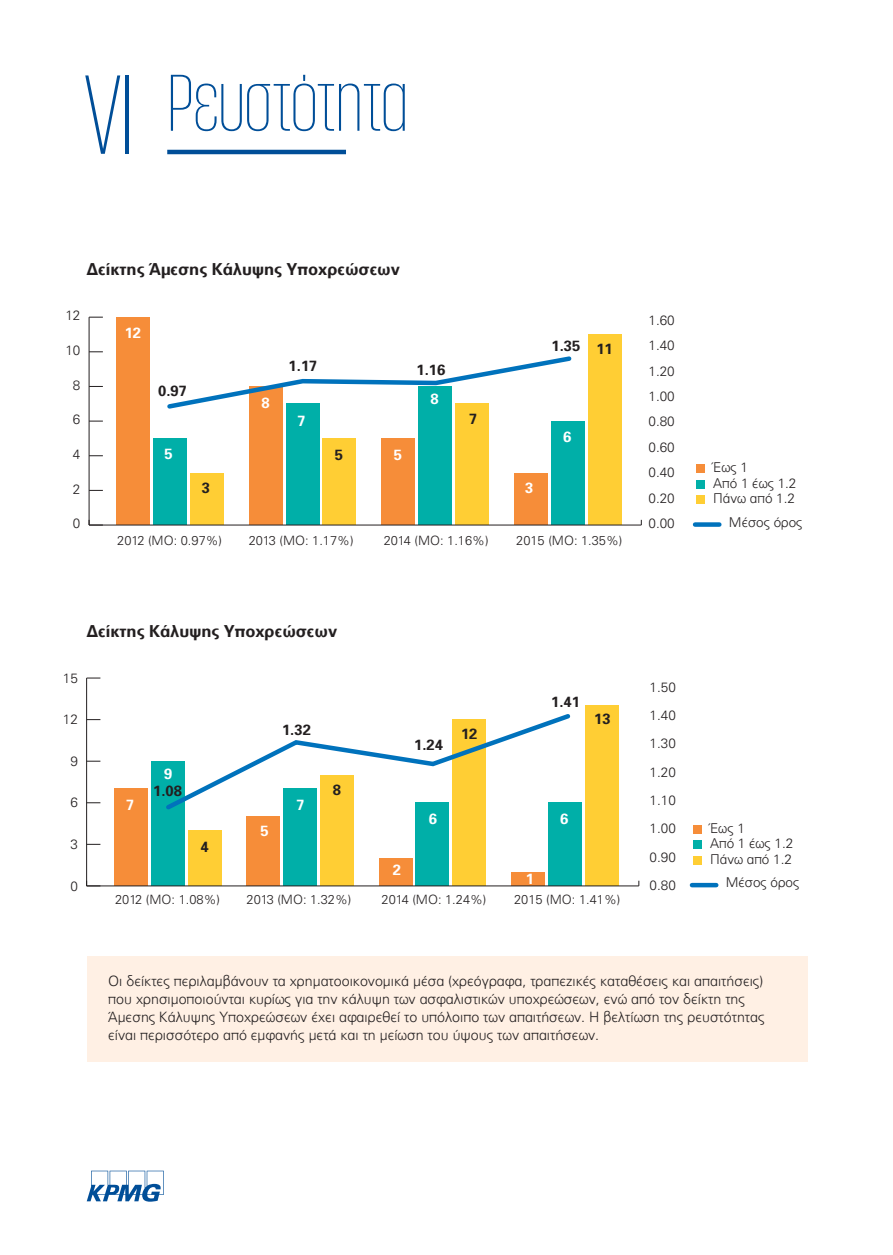
<style>
.page{position:relative;width:893px;height:1255px;background:#fff}
.page>*{position:absolute;margin:0;border:0;box-sizing:border-box;transform-origin:0 0}
.t1{font:200 115.5px "KPMG Greek App";color:#004e98}
.t2{font:200 82.5px "KPMG Greek App";color:#004e98}
.t3{font:700 16.5px "LC Univers";color:#231f20}
.t4{font:700 14.85px "LC Univers";color:#231f20}
.t5{font:700 14.85px "LC Univers";color:#fff}
.t6{font:300 14.25px/18px "LC Univers";color:#231f20}
.t7{font:300 13.5px/25.3px "LC Univers";color:#231f20}
.t8{font:300 12.9px "LC Univers";color:#231f20}
</style>
<div class="page">
<svg style="left:87px;top:1170px;width:77px;height:31px"></svg>
<div style="left:588px;top:334px;width:33px;height:191px;background:#ffce34"></div>
<div style="left:551px;top:421px;width:33px;height:104px;background:#00afa8"></div>
<div style="left:514px;top:473px;width:34px;height:52px;background:#f68d39"></div>
<div style="left:455px;top:404px;width:34px;height:121px;background:#ffce34"></div>
<div style="left:419px;top:386px;width:33px;height:139px;background:#00afa8"></div>
<div style="left:382px;top:438px;width:33px;height:87px;background:#f68d39"></div>
<div style="left:323px;top:438px;width:33px;height:87px;background:#ffce34"></div>
<div style="left:286px;top:404px;width:33px;height:121px;background:#00afa8"></div>
<div style="left:249px;top:386px;width:33px;height:139px;background:#f68d39"></div>
<div style="left:190px;top:473px;width:33px;height:52px;background:#ffce34"></div>
<div style="left:153px;top:438px;width:34px;height:87px;background:#00afa8"></div>
<div style="left:117px;top:317px;width:33px;height:208px;background:#f68d39"></div>
<div style="left:695px;top:522px;width:24px;height:5px;background:#0072bc"></div>
<hr style="left:89px;top:524px;width:552px;height:1px;background:#231f20">
<hr style="left:89px;top:317px;width:1px;height:208px;background:#231f20">
<svg style="left:89px;top:520px;width:14px;height:5px"></svg>
<svg style="left:89px;top:490px;width:14px;height:1px"></svg>
<svg style="left:89px;top:455px;width:14px;height:1px"></svg>
<svg style="left:89px;top:421px;width:14px;height:1px"></svg>
<svg style="left:89px;top:386px;width:14px;height:1px"></svg>
<svg style="left:89px;top:351px;width:14px;height:1px"></svg>
<svg style="left:89px;top:317px;width:14px;height:1px"></svg>
<div style="left:696px;top:464px;width:8px;height:8px;background:#f68d39"></div>
<div style="left:696px;top:480px;width:8px;height:8px;background:#00afa8"></div>
<div style="left:696px;top:495px;width:8px;height:8px;background:#ffce34"></div>
<svg style="left:167px;top:356px;width:405px;height:55px"></svg>
<div style="left:585px;top:705px;width:34px;height:180px;background:#ffce34"></div>
<div style="left:549px;top:802px;width:33px;height:83px;background:#00afa8"></div>
<div style="left:512px;top:872px;width:33px;height:13px;background:#f68d39"></div>
<div style="left:453px;top:719px;width:33px;height:166px;background:#ffce34"></div>
<div style="left:416px;top:802px;width:33px;height:83px;background:#00afa8"></div>
<div style="left:379px;top:858px;width:33px;height:27px;background:#f68d39"></div>
<div style="left:321px;top:775px;width:33px;height:110px;background:#ffce34"></div>
<div style="left:284px;top:788px;width:33px;height:97px;background:#00afa8"></div>
<div style="left:247px;top:816px;width:33px;height:69px;background:#f68d39"></div>
<div style="left:188px;top:830px;width:34px;height:55px;background:#ffce34"></div>
<div style="left:152px;top:761px;width:33px;height:124px;background:#00afa8"></div>
<div style="left:115px;top:788px;width:33px;height:97px;background:#f68d39"></div>
<div style="left:692px;top:882px;width:24px;height:5px;background:#0072bc"></div>
<div style="left:693px;top:825px;width:8px;height:8px;background:#f68d39"></div>
<div style="left:693px;top:840px;width:8px;height:8px;background:#00afa8"></div>
<div style="left:693px;top:856px;width:8px;height:8px;background:#ffce34"></div>
<hr style="left:87px;top:885px;width:552px;height:1px;background:#231f20">
<hr style="left:86px;top:678px;width:1px;height:207px;background:#231f20">
<svg style="left:86px;top:880px;width:14px;height:6px"></svg>
<svg style="left:87px;top:844px;width:13px;height:1px"></svg>
<svg style="left:87px;top:802px;width:13px;height:1px"></svg>
<svg style="left:87px;top:760px;width:13px;height:1px"></svg>
<svg style="left:87px;top:719px;width:13px;height:1px"></svg>
<svg style="left:87px;top:677px;width:13px;height:1px"></svg>
<svg style="left:166px;top:714px;width:405px;height:99px"></svg>
<div style="left:87px;top:956px;width:721px;height:106px;background:#fff0e4"></div>
<hr style="left:167px;top:150px;width:179px;height:4px;background:#004e98">
<h1 class="t1" style="left:84px;top:60px;width:51px">VΙ</h1>
<h2 class="t2" style="left:168px;top:64px;width:241px">Ρευστότnτα</h2>
<p class="t3" style="left:86px;top:263px;width:315px">Δείκτης Άμεσης Κάλυψης Υποχρεώσεων</p>
<p class="t7" style="left:65px;top:304px;width:17px">12</p>
<p class="t7" style="left:648px;top:308px;width:28px;text-align:justify">1.60<br>1.40<br>1.20<br>1.00<br>0.80<br>0.60<br>0.40<br>0.20<br>0.00</p>
<p class="t5" style="left:125px;top:327px;width:18px">12</p>
<p class="t4" style="left:551px;top:340px;width:30px">1.35</p>
<p class="t4" style="left:596px;top:344px;width:18px">11</p>
<p class="t7" style="left:65px;top:339px;width:17px">10</p>
<p class="t4" style="left:289px;top:360px;width:30px">1.17</p>
<p class="t4" style="left:416px;top:364px;width:30px">1.16</p>
<p class="t7" style="left:73px;top:373px;width:9px">8</p>
<p class="t4" style="left:158px;top:385px;width:30px">0.97</p>
<p class="t5" style="left:431px;top:393px;width:10px">8</p>
<p class="t5" style="left:262px;top:397px;width:10px">8</p>
<p class="t4" style="left:469px;top:413px;width:10px">7</p>
<p class="t7" style="left:73px;top:408px;width:9px">6</p>
<p class="t5" style="left:298px;top:415px;width:10px">7</p>
<p class="t5" style="left:563px;top:431px;width:10px">6</p>
<p class="t5" style="left:164px;top:448px;width:10px">5</p>
<p class="t4" style="left:335px;top:449px;width:10px">5</p>
<p class="t5" style="left:394px;top:449px;width:10px">5</p>
<p class="t7" style="left:73px;top:443px;width:9px">4</p>
<p class="t7" style="left:713px;top:460px;width:85px;line-height:15.5px">Έως 1<br>Aπό 1 έως 1.2<br>Πάνω από 1.2</p>
<p class="t4" style="left:202px;top:482px;width:10px">3</p>
<p class="t5" style="left:525px;top:482px;width:10px">3</p>
<p class="t7" style="left:73px;top:477px;width:9px">2</p>
<p class="t7" style="left:73px;top:512px;width:9px">0</p>
<p class="t7" style="left:729px;top:510px;width:75px">Μέσος όρος</p>
<p class="t8" style="left:117px;top:535px;width:106px">2012 (MO: 0.97%)</p>
<p class="t8" style="left:384px;top:535px;width:106px">2014 (MO: 1.16%)</p>
<p class="t8" style="left:516px;top:535px;width:108px">2015 (MO: 1.35%)</p>
<p class="t8" style="left:249px;top:535px;width:106px">2013 (MO: 1.17%)</p>
<p class="t3" style="left:86px;top:625px;width:252px">Δείκτης Κάλυψης Υποχρεώσεων</p>
<p class="t7" style="left:63px;top:666px;width:17px">15</p>
<p class="t7" style="left:63px;top:708px;width:17px">12</p>
<p class="t7" style="left:70px;top:749px;width:9px">9</p>
<p class="t7" style="left:70px;top:791px;width:9px">6</p>
<p class="t7" style="left:70px;top:832px;width:9px">3</p>
<p class="t7" style="left:70px;top:874px;width:9px">0</p>
<p class="t5" style="left:126px;top:799px;width:10px">7</p>
<p class="t5" style="left:164px;top:768px;width:10px">9</p>
<p class="t4" style="left:153px;top:785px;width:30px">1.08</p>
<p class="t4" style="left:201px;top:840px;width:10px">4</p>
<p class="t4" style="left:282px;top:724px;width:30px">1.32</p>
<p class="t5" style="left:260px;top:825px;width:10px">5</p>
<p class="t5" style="left:296px;top:799px;width:10px">7</p>
<p class="t4" style="left:333px;top:784px;width:10px">8</p>
<p class="t4" style="left:414px;top:739px;width:30px">1.24</p>
<p class="t4" style="left:461px;top:728px;width:18px">12</p>
<p class="t5" style="left:393px;top:864px;width:10px">2</p>
<p class="t5" style="left:429px;top:813px;width:10px">6</p>
<p class="t4" style="left:551px;top:696px;width:30px">1.41</p>
<p class="t4" style="left:594px;top:713px;width:18px">13</p>
<p class="t5" style="left:526px;top:873px;width:10px">1</p>
<p class="t5" style="left:560px;top:813px;width:10px">6</p>
<p class="t8" style="left:115px;top:895px;width:106px">2012 (MO: 1.08%)</p>
<p class="t8" style="left:382px;top:895px;width:106px">2014 (MO: 1.24%)</p>
<p class="t8" style="left:514px;top:895px;width:108px">2015 (MO: 1.41%)</p>
<p class="t8" style="left:247px;top:895px;width:106px">2013 (MO: 1.32%)</p>
<p class="t7" style="left:650px;top:673px;width:28px;line-height:28.3px;text-align:justify">1.50<br>1.40<br>1.30<br>1.20<br>1.10<br>1.00<br>0.90<br>0.80</p>
<p class="t7" style="left:710px;top:821px;width:85px;line-height:15.5px">Έως 1<br>Aπό 1 έως 1.2<br>Πάνω από 1.2</p>
<p class="t7" style="left:726px;top:871px;width:75px">Μέσος όρος</p>
<p class="t6" style="left:108px;top:973px;width:658px">Οι δείκτες περιλαμβάνουν τα χρηματοοικονομικά μέσα (χρεόγραφα, τραπεζικές καταθέσεις και απαιτήσεις) που χρησιμοποιούνται κυρίως για την κάλυψη των ασφαλιστικών υποχρεώσεων, ενώ από τον δείκτη της Άμεσης Κάλυψης Υποχρεώσεων έχει αφαιρεθεί το υπόλοιπο των απαιτήσεων. Η βελτίωση της ρευστότητας είναι περισσότερο από εμφανής μετά και τη μείωση του ύψους των απαιτήσεων.</p>
</div>
